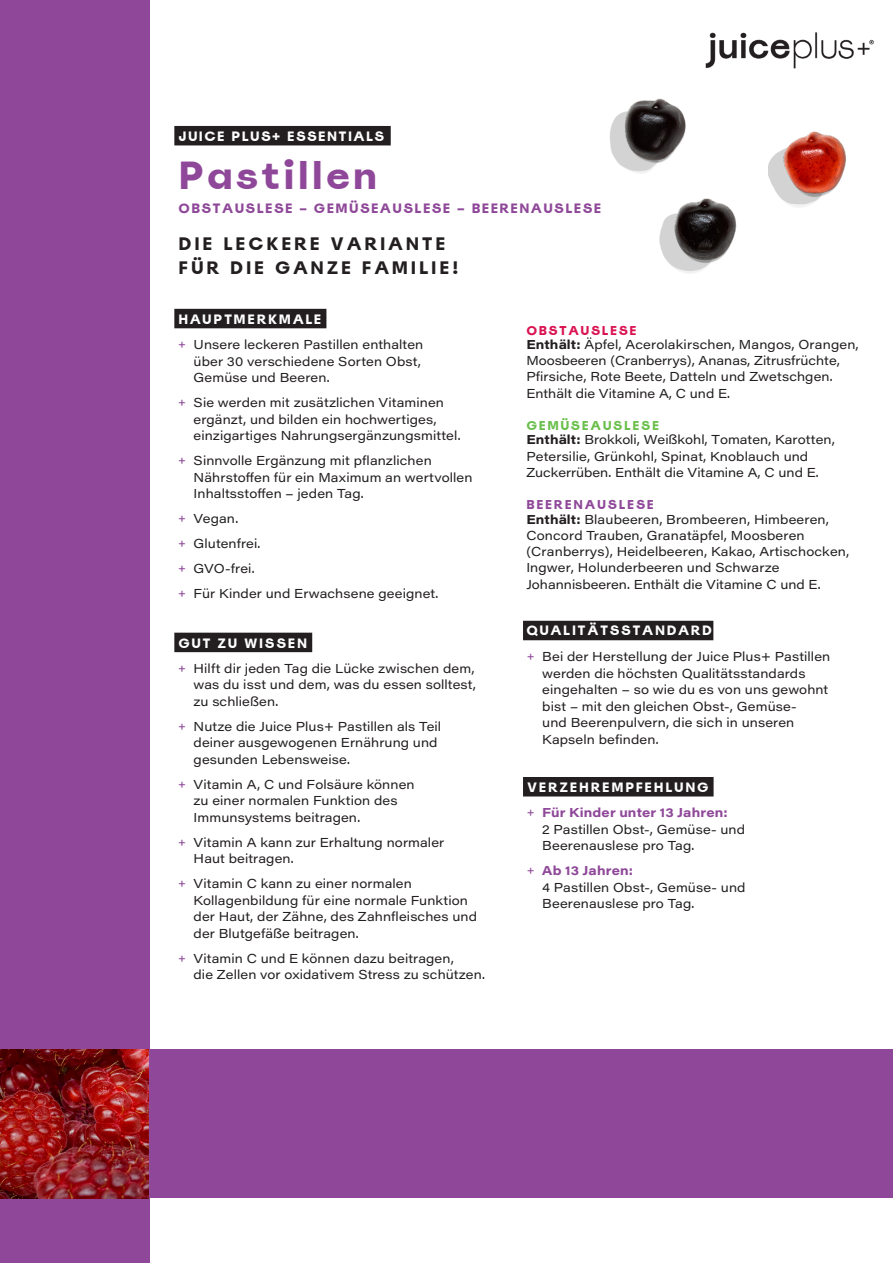
<style>
.page{position:relative;width:893px;height:1263px;background:#fff}
.page>*{position:absolute;margin:0;border:0;box-sizing:border-box;transform-origin:0 0}
.titles_v2{font:700 39px "Spoof JP";letter-spacing:.075em;color:#8f4899}
.Tagline{font:700 18px/24px "Spoof JP";letter-spacing:.15em;color:#231f20}
.Section_title_box{font:700 13.5px "Spoof JP";letter-spacing:.115em;color:#fff}
.titles_v2-2{font:700 13.5px "Spoof JP";letter-spacing:.1em;color:#8f4899}
.top_title{font:700 13.5px "Spoof JP";letter-spacing:.1em;color:#fff}
.Section_title_box-2{font:12.75px/16.5px "Acumin Pro Wide";letter-spacing:.01em;color:#231f20}
.s1{font-family:"Spoof JP";color:#8f4899}
.s2{font-family:"Spoof JP";font-weight:700;color:#d91351}
.s3{font-weight:700}
.s4{font-family:"Spoof JP";font-weight:700;color:#6abf4b}
.s5{font-family:"Spoof JP";font-weight:700;color:#8f4899}
.s6{font-weight:700;color:#8f4899}
</style>
<div class="page">
<div style="left:0;top:0;width:149px;height:1263px;background:#8f4899"></div>
<div style="left:0;top:1049px;width:893px;height:149px;background:#8f4899"></div>
<div style="left:174px;top:126px;width:217px;height:19px;background:#231f20"></div>
<div style="left:174px;top:633px;width:138px;height:19px;background:#231f20"></div>
<div style="left:523px;top:621px;width:190px;height:19px;background:#231f20"></div>
<div style="left:523px;top:777px;width:191px;height:19px;background:#231f20"></div>
<div style="left:174px;top:309px;width:152px;height:19px;background:#231f20"></div>
<img style="left:0;top:1049px;width:149px;height:149px">
<img style="left:610px;top:98px;width:76px;height:75px">
<div style="left:768px;top:143px;width:62px;height:65px;background:#231f20;opacity:.2"></div>
<img style="left:775px;top:131px;width:71px;height:77px">
<div style="left:659px;top:209px;width:62px;height:65px;background:#231f20;opacity:.2"></div>
<img style="left:662px;top:198px;width:75px;height:76px">
<img style="left:705px;top:32px;width:169px;height:37px">
<p class="top_title" style="left:179px;top:128px;width:207px">JUICE PLUS+ ESSENTIALS</p>
<p class="titles_v2" style="left:179px;top:150px;width:200px">Pastillen</p>
<p class="titles_v2-2" style="left:179px;top:200px;width:424px">OBSTAUSLESE – GEMÜSEAUSLESE – BEERENAUSLESE</p>
<p class="Tagline" style="left:179px;top:231px;width:282px">DIE LECKERE VARIANTE<br>FÜR DIE GANZE FAMILIE!</p>
<p class="Section_title_box" style="left:179px;top:311px;width:144px">HAUPTMERKMALE</p>
<p class="Section_title_box-2" style="left:194px;top:336px;width:231px;text-indent:-15px"><span class="s1">+</span> Unsere leckeren Pastillen enthalten über 30 verschiedene Sorten Obst,<br>Gemüse und Beeren.</p>
<p class="Section_title_box-2" style="left:194px;top:394px;width:268px;text-indent:-15px"><span class="s1">+</span> Sie werden mit zusätzlichen Vitaminen ergänzt, und bilden ein hochwertiges, einzigartiges Nahrungsergänzungsmittel.</p>
<p class="Section_title_box-2" style="left:194px;top:452px;width:280px;text-indent:-15px"><span class="s1">+</span> Sinnvolle Ergänzung mit pflanzlichen<br>Nährstoffen für ein Maximum an wertvollen<br>Inhaltsstoffen – jeden Tag.</p>
<p class="Section_title_box-2" style="left:179px;top:510px;width:61px"><span class="s1">+</span> Vegan.</p>
<p class="Section_title_box-2" style="left:179px;top:535px;width:83px"><span class="s1">+</span> Glutenfrei.</p>
<p class="Section_title_box-2" style="left:179px;top:560px;width:78px"><span class="s1">+</span> GVO-frei.</p>
<p class="Section_title_box-2" style="left:179px;top:585px;width:261px"><span class="s1">+</span> Für Kinder und Erwachsene geeignet.</p>
<p class="Section_title_box" style="left:179px;top:634px;width:130px">GUT ZU WISSEN</p>
<p class="Section_title_box-2" style="left:194px;top:659px;width:284px;text-align:justify;text-indent:-15px"><span class="s1">+</span> Hilft dir jeden Tag die Lücke zwischen dem, was du isst und dem, was du essen solltest, zu schließen.</p>
<p class="Section_title_box-2" style="left:194px;top:717px;width:249px;text-indent:-15px"><span class="s1">+</span> Nutze die Juice Plus+ Pastillen als Teil deiner ausgewogenen Ernährung und gesunden Lebensweise.</p>
<p class="Section_title_box-2" style="left:194px;top:775px;width:223px;text-indent:-15px"><span class="s1">+</span> Vitamin A, C und Folsäure können zu einer normalen Funktion des<br>Immunsystems beitragen.</p>
<p class="Section_title_box-2" style="left:194px;top:833px;width:252px;text-indent:-15px"><span class="s1">+</span> Vitamin A kann zur Erhaltung normaler<br>Haut beitragen.</p>
<p class="Section_title_box-2" style="left:194px;top:875px;width:285px;text-indent:-15px"><span class="s1">+</span> Vitamin C kann zu einer normalen Kollagenbildung für eine normale Funktion der Haut, der Zähne, des Zahnfleisches und der Blutgefäße beitragen.</p>
<p class="Section_title_box-2" style="left:194px;top:949px;width:293px;text-indent:-15px"><span class="s1">+</span> Vitamin C und E können dazu beitragen,<br>die Zellen vor oxidativem Stress zu schützen.</p>
<p class="Section_title_box-2" style="left:526px;top:322px;width:334px;line-height:14.4px"><span class="s2">OBSTAUSLESE<br></span><span class="s3">Enthält:</span> Äpfel, Acerolakirschen, Mangos, Orangen,</p>
<p class="Section_title_box-2" style="left:526px;top:352px;width:315px">Moosbeeren (Cranberrys), Ananas, Zitrusfrüchte,<br>Pfirsiche, Rote Beete, Datteln und Zwetschgen.<br>Enthält die Vitamine A, C und E.</p>
<p class="Section_title_box-2" style="left:526px;top:418px;width:310px;line-height:14.2px"><span class="s4">GEMÜSEAUSLESE<br></span><span class="s3">Enthält:</span> Brokkoli, Weißkohl, Tomaten, Karotten,</p>
<p class="Section_title_box-2" style="left:526px;top:447px;width:294px;line-height:16px">Petersilie, Grünkohl, Spinat, Knoblauch und<br>Zuckerrüben. Enthält die Vitamine A, C und E.</p>
<p class="Section_title_box-2" style="left:526px;top:497px;width:304px;line-height:14.5px"><span class="s5">BEERENAUSLESE<br></span><span class="s3">Enthält:</span> Blaubeeren, Brombeeren, Himbeeren,</p>
<p class="Section_title_box-2" style="left:526px;top:527px;width:325px">Concord Trauben, Granatäpfel, Moosberen (Cranberrys), Heidelbeeren, Kakao, Artischocken, Ingwer, Holunderbeeren und Schwarze Johannisbeeren. Enthält die Vitamine C und E.</p>
<p class="Section_title_box" style="left:526px;top:622px;width:187px">QUALITÄTSSTANDARD</p>
<p class="Section_title_box-2" style="left:542px;top:648px;width:290px;text-indent:-15px"><span class="s1">+</span> Bei der Herstellung der Juice Plus+ Pastillen werden die höchsten Qualitätsstandards eingehalten – so wie du es von uns gewohnt bist – mit den gleichen Obst-, Gemüse-<br>und Beerenpulvern, die sich in unseren Kapseln befinden.</p>
<p class="Section_title_box" style="left:527px;top:779px;width:183px">VERZEHREMPFEHLUNG</p>
<p class="Section_title_box-2" style="left:542px;top:804px;width:204px;text-indent:-15px"><span class="s1">+</span> <span class="s6">Für Kinder unter 13 Jahren:<br></span>2 Pastillen Obst-, Gemüse- und<br>Beerenauslese pro Tag.</p>
<p class="Section_title_box-2" style="left:542px;top:862px;width:205px;text-indent:-15px"><span class="s1">+</span> <span class="s6">Ab 13 Jahren:<br></span>4 Pastillen Obst-, Gemüse- und<br>Beerenauslese pro Tag.</p>
</div>
